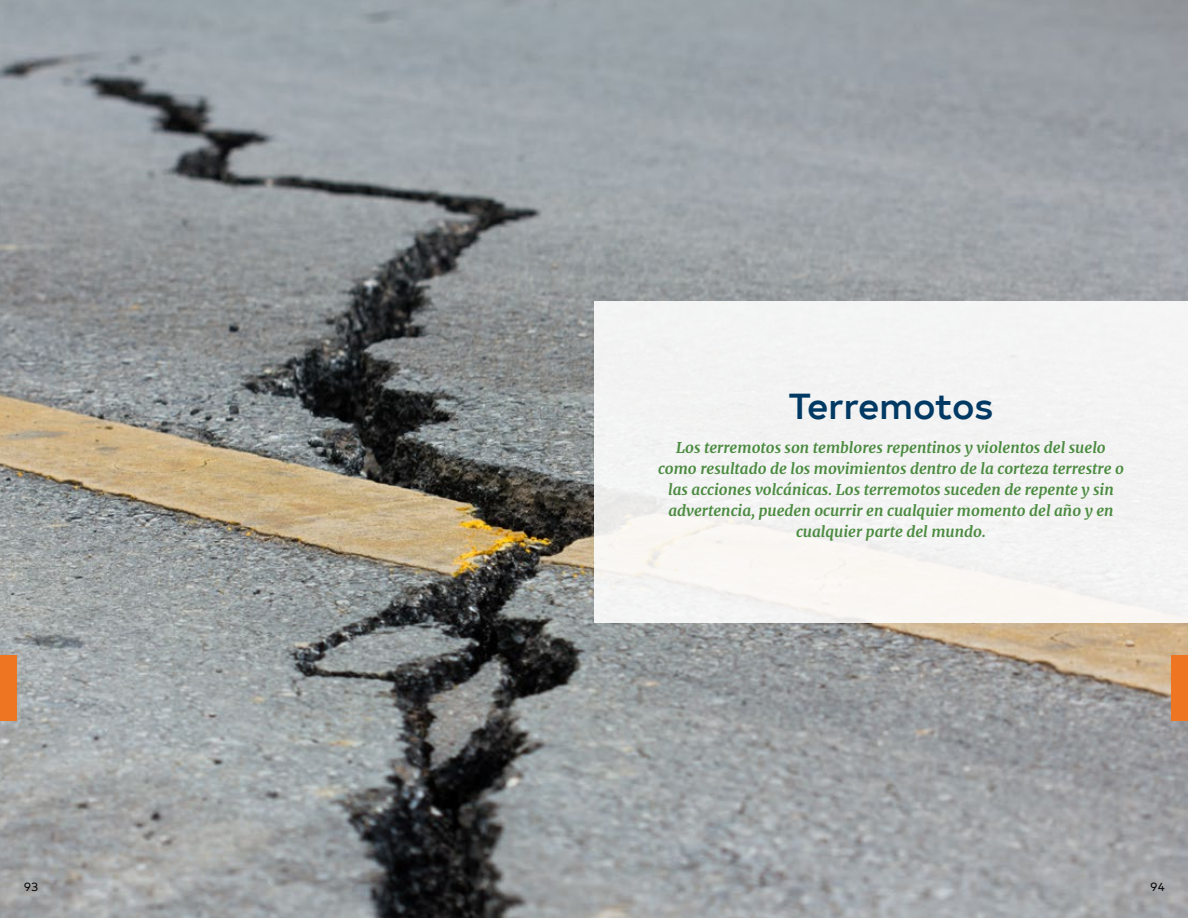
<style>
.page{position:relative;width:1188px;height:918px;background:#fff}
.page>*{position:absolute;margin:0;border:0;box-sizing:border-box;transform-origin:0 0}
.t1{font:500 36px "Typold";color:#003963}
.t2{font:italic 700 15px/21px "Merriweather";color:#4b8b40;text-align:center}
.t3{font:12px "Typold";color:#000}
</style>
<div class="page">
<img style="left:0;top:0;width:1188px;height:918px">
<div style="left:0;top:656px;width:16px;height:65px;background:#ee7623"></div>
<div style="left:594px;top:301px;width:594px;height:322px;background:#f4f4f3"></div>
<div style="left:1172px;top:656px;width:16px;height:65px;background:#ee7623"></div>
<p class="t3" style="left:24px;top:878px;width:16px">93</p>
<h1 class="t1" style="left:789px;top:377px;width:206px">Terremotos</h1>
<p class="t2" style="left:658px;top:437px;width:467px">Los terremotos son temblores repentinos y violentos del suelo como resultado de los movimientos dentro de la corteza terrestre o las acciones volcánicas. Los terremotos suceden de repente y sin advertencia, pueden ocurrir en cualquier momento del año y en cualquier parte del mundo.</p>
<p class="t3" style="left:1150px;top:878px;width:16px">94</p>
</div>
